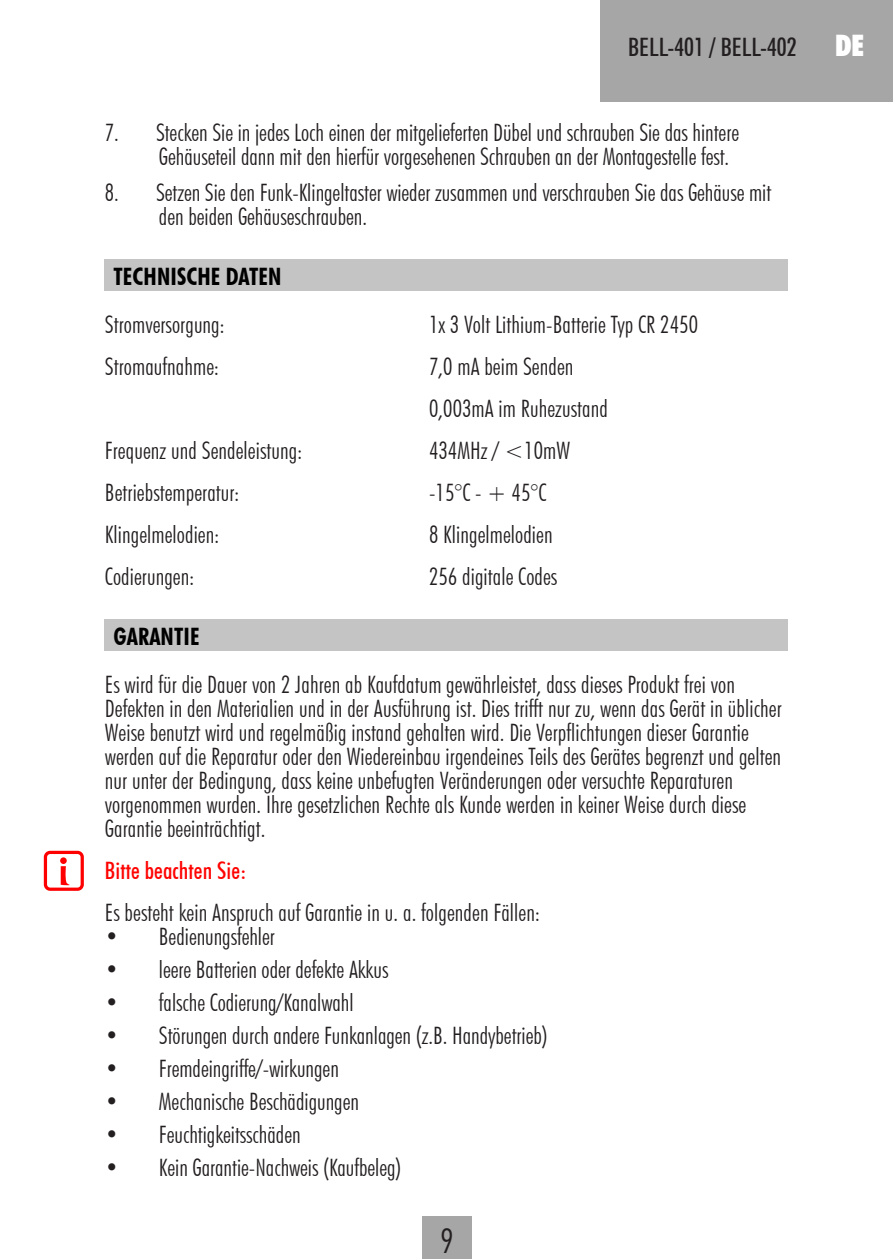
<style>
.page{position:relative;width:893px;height:1259px;background:#fff}
.page>*{position:absolute;margin:0;border:0;box-sizing:border-box;transform-origin:0 0}
.t1{font:300 condensed 33.9px "Futura BT";color:#231f20}
.t2{font:900 condensed 29.7px "Futura BT";color:#fff}
.t3{font:500 condensed 25.5px "Futura BT";color:#231f20}
.t4{font:300 condensed 24px/24px "Futura BT";letter-spacing:.005em;color:#231f20}
.t5{font:700 condensed 24px "Futura BT";letter-spacing:.005em;color:#000}
.t6{font:500 condensed 24px "Futura BT";letter-spacing:.005em;color:#ff0300}
</style>
<div class="page">
<div style="left:105px;top:259px;width:683px;height:32px;background:#c4c4c4"></div>
<div style="left:105px;top:619px;width:683px;height:32px;background:#c4c4c4"></div>
<div style="left:44px;top:851px;width:40px;height:40px;border:3px solid #f00;border-radius:5px"></div>
<svg style="left:60px;top:857px;width:10px;height:28px"></svg>
<div style="left:423px;top:1216px;width:49px;height:43px;background:#a6a6a6"></div>
<div style="left:600px;top:0;width:293px;height:102px;background:#a6a6a6"></div>
<p class="t3" style="left:628px;top:36px;width:170px">BELL-401 / BELL-402</p>
<p class="t2" style="left:835px;top:33px;width:30px">DE</p>
<p class="t4" style="left:159px;top:123px;width:582px;text-indent:-54px">7. Stecken Sie in jedes Loch einen der mitgelieferten Dübel und schrauben Sie das hintere<br>Gehäuseteil dann mit den hierfür vorgesehenen Schrauben an der Montagestelle fest.</p>
<p class="t4" style="left:159px;top:183px;width:614px;text-indent:-54px">8. Setzen Sie den Funk-Klingeltaster wieder zusammen und verschrauben Sie das Gehäuse mit den beiden Gehäuseschrauben.</p>
<p class="t5" style="left:113px;top:267px;width:169px">TECHNISCHE DATEN</p>
<p class="t4" style="left:105px;top:315px;width:121px">Stromversorgung:</p>
<p class="t4" style="left:429px;top:315px;width:271px">1x 3 Volt Lithium-Batterie Typ CR 2450</p>
<p class="t4" style="left:105px;top:357px;width:115px">Stromaufnahme:</p>
<p class="t4" style="left:429px;top:348px;width:180px;line-height:42px">7,0 mA beim Senden<br>0,003mA im Ruhezustand</p>
<p class="t4" style="left:105px;top:441px;width:199px">Frequenz und Sendeleistung:</p>
<p class="t4" style="left:429px;top:441px;width:142px">434MHz / &lt;10mW</p>
<p class="t4" style="left:105px;top:483px;width:136px">Betriebstemperatur:</p>
<p class="t4" style="left:429px;top:483px;width:119px">-15°C - + 45°C</p>
<p class="t4" style="left:105px;top:525px;width:116px">Klingelmelodien:</p>
<p class="t4" style="left:429px;top:525px;width:125px">8 Klingelmelodien</p>
<p class="t4" style="left:105px;top:567px;width:91px">Codierungen:</p>
<p class="t4" style="left:429px;top:567px;width:130px">256 digitale Codes</p>
<p class="t5" style="left:113px;top:627px;width:88px">GARANTIE</p>
<p class="t4" style="left:105px;top:675px;width:678px">Es wird für die Dauer von 2 Jahren ab Kaufdatum gewährleistet, dass dieses Produkt frei von Defekten in den Materialien und in der Ausführung ist. Dies trifft nur zu, wenn das Gerät in üblicher Weise benutzt wird und regelmäßig instand gehalten wird. Die Verpflichtungen dieser Garantie werden auf die Reparatur oder den Wiedereinbau irgendeines Teils des Gerätes begrenzt und gelten nur unter der Bedingung, dass keine unbefugten Veränderungen oder versuchte Reparaturen vorgenommen wurden. Ihre gesetzlichen Rechte als Kunde werden in keiner Weise durch diese Garantie beeinträchtigt.</p>
<p class="t6" style="left:105px;top:861px;width:143px">Bitte beachten Sie:</p>
<p class="t4" style="left:105px;top:903px;width:436px">Es besteht kein Anspruch auf Garantie in u. a. folgenden Fällen:</p>
<p class="t4" style="left:105px;top:927px;width:171px">• Bedienungsfehler</p>
<p class="t4" style="left:105px;top:960px;width:285px">• leere Batterien oder defekte Akkus</p>
<p class="t4" style="left:105px;top:993px;width:250px">• falsche Codierung/Kanalwahl</p>
<p class="t4" style="left:105px;top:1026px;width:444px">• Störungen durch andere Funkanlagen (z.B. Handybetrieb)</p>
<p class="t4" style="left:105px;top:1059px;width:235px">• Fremdeingriffe/-wirkungen</p>
<p class="t4" style="left:105px;top:1092px;width:255px">• Mechanische Beschädigungen</p>
<p class="t4" style="left:105px;top:1125px;width:197px">• Feuchtigkeitsschäden</p>
<p class="t4" style="left:105px;top:1158px;width:298px">• Kein Garantie-Nachweis (Kaufbeleg)</p>
<h1 class="t1" style="left:440px;top:1226px;width:15px">9</h1>
</div>
